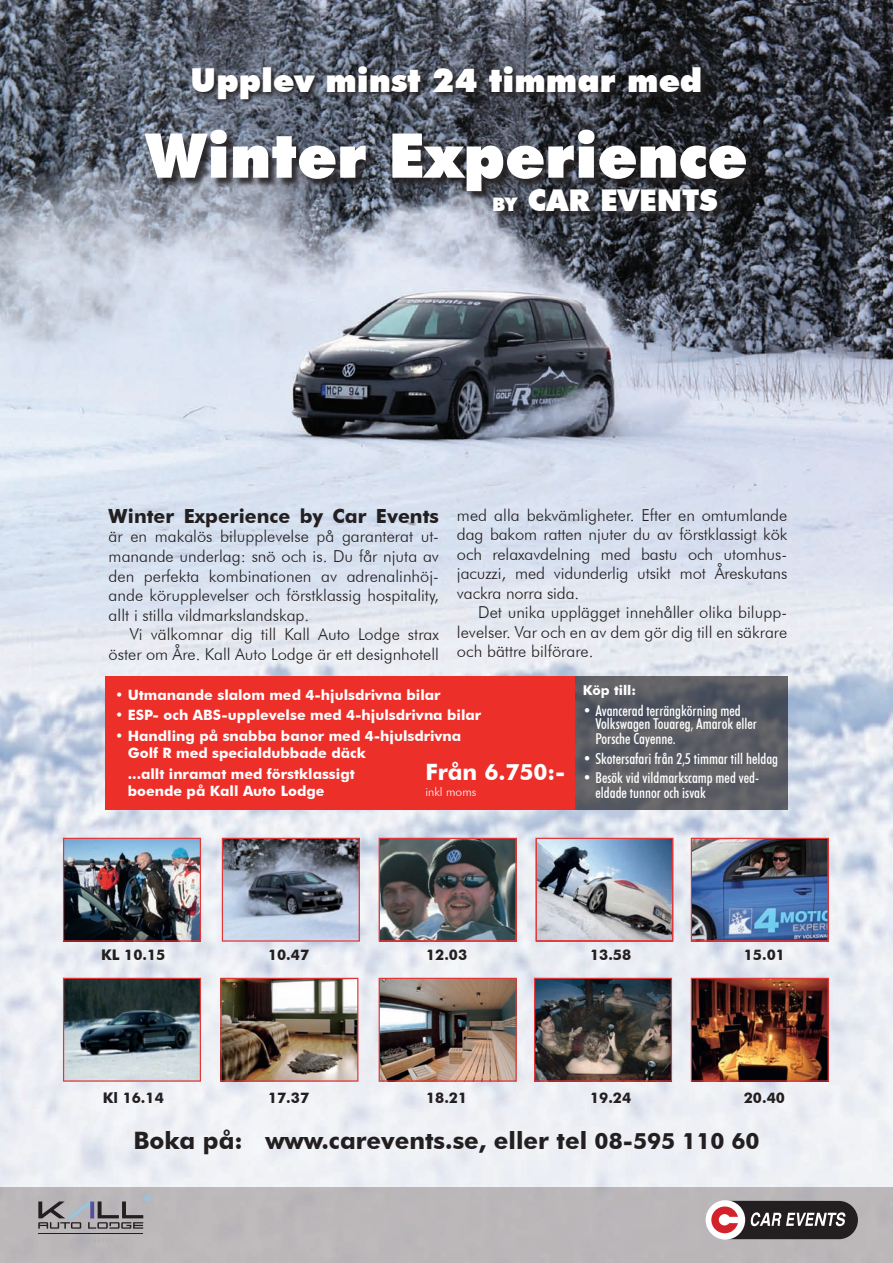
<style>
.page{position:relative;width:893px;height:1263px;background:#fff}
.page>*{position:absolute;margin:0;border:0;box-sizing:border-box;transform-origin:0 0}
.t1{font:900 61.8px "Futura BT";color:#fff}
.t2{font:900 33px "Futura BT";color:#fff}
.t3{font:900 30px "Futura BT";color:#fff}
.t4{font:700 24px "Futura BT";color:#231f20}
.t5{font:700 22.5px "Futura BT";color:#fff}
.t6{font:700 19.5px "Futura BT";color:#231f20}
.t7{font:300 16.5px/19.5px "Futura BT";color:#231f20;text-align:justify}
.t8{font:500 condensed 15px/13.2px "Futura BT";color:#fff}
.t9{font:700 14.7px "Futura BT";color:#231f20}
.t10{font:700 14.25px/17.1px "Futura BT";color:#fff}
.t11{font:700 13.5px "Futura BT";color:#fff}
.t12{font:300 12px "Futura BT";color:#fff}
.s1{font-size:18.75px}
.s2{font-size:22.5px}
</style>
<div class="page">
<img style="left:0;top:0;width:893px;height:1188px">
<svg style="left:191px;top:65px;width:518px;height:42px"></svg>
<div style="left:0;top:1188px;width:893px;height:75px;background:#bbb6b9"></div>
<div style="left:706px;top:1200px;width:39px;height:39px;background:#fff;border-radius:50%"></div>
<svg style="left:711px;top:1201px;width:147px;height:38px"></svg>
<hr style="left:38px;top:1233px;width:105px;height:1px;background:#231f20">
<svg style="left:76px;top:1238px;width:6px;height:4px"></svg>
<svg style="left:38px;top:1194px;width:113px;height:35px"></svg>
<img style="left:65px;top:840px;width:134px;height:99px">
<div style="left:63px;top:838px;width:138px;height:103px;border:1px solid #e13739"></div>
<img style="left:381px;top:840px;width:133px;height:99px">
<div style="left:379px;top:838px;width:138px;height:103px;border:1px solid #e13739"></div>
<img style="left:538px;top:840px;width:133px;height:99px">
<div style="left:535px;top:838px;width:138px;height:103px;border:1px solid #e13739"></div>
<img style="left:224px;top:840px;width:134px;height:99px">
<div style="left:222px;top:838px;width:138px;height:103px;border:1px solid #e13739"></div>
<img style="left:536px;top:980px;width:134px;height:99px">
<div style="left:534px;top:978px;width:138px;height:103px;border:1px solid #e13739"></div>
<img style="left:693px;top:980px;width:134px;height:99px">
<div style="left:691px;top:978px;width:138px;height:103px;border:1px solid #e13739"></div>
<img style="left:381px;top:980px;width:134px;height:99px">
<div style="left:379px;top:978px;width:138px;height:103px;border:1px solid #e13739"></div>
<img style="left:222px;top:980px;width:134px;height:99px">
<div style="left:220px;top:978px;width:138px;height:103px;border:1px solid #e13739"></div>
<img style="left:65px;top:980px;width:134px;height:99px">
<div style="left:63px;top:978px;width:138px;height:103px;border:1px solid #e13739"></div>
<img style="left:693px;top:840px;width:133px;height:99px">
<div style="left:691px;top:838px;width:138px;height:103px;border:1px solid #e13739"></div>
<svg style="left:575px;top:676px;width:212px;height:134px;fill:#5d5e65"></svg>
<div style="left:105px;top:676px;width:470px;height:134px;background:#ed2f2a"></div>
<div style="left:147px;top:131px;width:609px;height:90px;background:#231f20;opacity:.85"></div>
<h2 class="t2" style="left:191px;top:60px;width:513px">Upplev minst 24 timmar med</h2>
<h1 class="t1" style="left:146px;top:118px;width:603px">Winter Experience</h1>
<h3 class="t3" style="left:492px;top:182px;width:227px"><span class="s1">by</span> Car events</h3>
<p class="t6" style="left:109px;top:504px;width:332px">Winter Experience by Car Events</p>
<p class="t7" style="left:109px;top:527px;width:332px">är en makalös bilupplevelse på garanterat ut&shy;manande underlag: snö och is. Du får njuta av den perfekta kombinationen av adrenalinhöj&shy;ande körupplevelser och förstklassig hospitality, allt i stilla vildmarkslandskap.</p>
<p class="t7" style="left:109px;top:624px;width:332px;text-align:right">Vi välkomnar dig till Kall Auto Lodge strax öster om Åre. Kall Auto Lodge är ett designhotell</p>
<p class="t7" style="left:457px;top:505px;width:332px">med alla bekvämligheter. Efter en omtumlande dag bakom ratten njuter du av förstklassigt kök och relaxavdelning med bastu och utomhus&shy;jacuzzi, med vidunderlig utsikt mot Åreskutans vackra norra sida.</p>
<p class="t7" style="left:457px;top:602px;width:332px;text-indent:21px">Det unika upplägget innehåller olika bilupp&shy;levelser. Var och en av dem gör dig till en säkrare och bättre bilförare.</p>
<p class="t10" style="left:115px;top:686px;width:327px">• Utmanande slalom med 4-hjulsdrivna bilar</p>
<p class="t10" style="left:115px;top:707px;width:368px">• ESP- och ABS-upplevelse med 4-hjulsdrivna bilar</p>
<p class="t10" style="left:128px;top:727px;width:335px;text-indent:-13px">• Handling på snabba banor med 4-hjulsdrivna<br>Golf R med specialdubbade däck</p>
<p class="t10" style="left:128px;top:765px;width:228px">...allt inramat med förstklassigt boende på Kall Auto Lodge</p>
<h3 class="t5" style="left:425px;top:758px;width:142px">Från 6.750:-</h3>
<p class="t12" style="left:425px;top:784px;width:52px">inkl moms</p>
<p class="t11" style="left:583px;top:682px;width:55px">Köp till:</p>
<p class="t8" style="left:595px;top:704px;width:163px;text-indent:-13px">• Avancerad terrängkörning med<br>Volkswagen Touareg, Amarok eller</p>
<p class="t8" style="left:595px;top:732px;width:82px">Porsche Cayenne.</p>
<p class="t8" style="left:583px;top:752px;width:197px">• Skotersafari från 2,5 timmar till heldag</p>
<p class="t8" style="left:595px;top:770px;width:165px;line-height:15px;text-indent:-13px">• Besök vid vildmarkscamp med ved&shy;eldade tunnor och isvak</p>
<p class="t9" style="left:101px;top:946px;width:66px">KL 10.15</p>
<p class="t9" style="left:268px;top:946px;width:43px">10.47</p>
<p class="t9" style="left:426px;top:946px;width:43px">12.03</p>
<p class="t9" style="left:590px;top:946px;width:43px">13.58</p>
<p class="t9" style="left:744px;top:946px;width:43px">15.01</p>
<p class="t9" style="left:103px;top:1089px;width:62px">Kl 16.14</p>
<p class="t9" style="left:268px;top:1089px;width:43px">17.37</p>
<p class="t9" style="left:426px;top:1089px;width:43px">18.21</p>
<p class="t9" style="left:590px;top:1089px;width:43px">19.24</p>
<p class="t9" style="left:744px;top:1089px;width:43px">20.40</p>
<h3 class="t4" style="left:133px;top:1126px;width:628px">Boka på: www.carevents.se, eller tel <span class="s2">08-595 110 60</span></h3>
</div>
